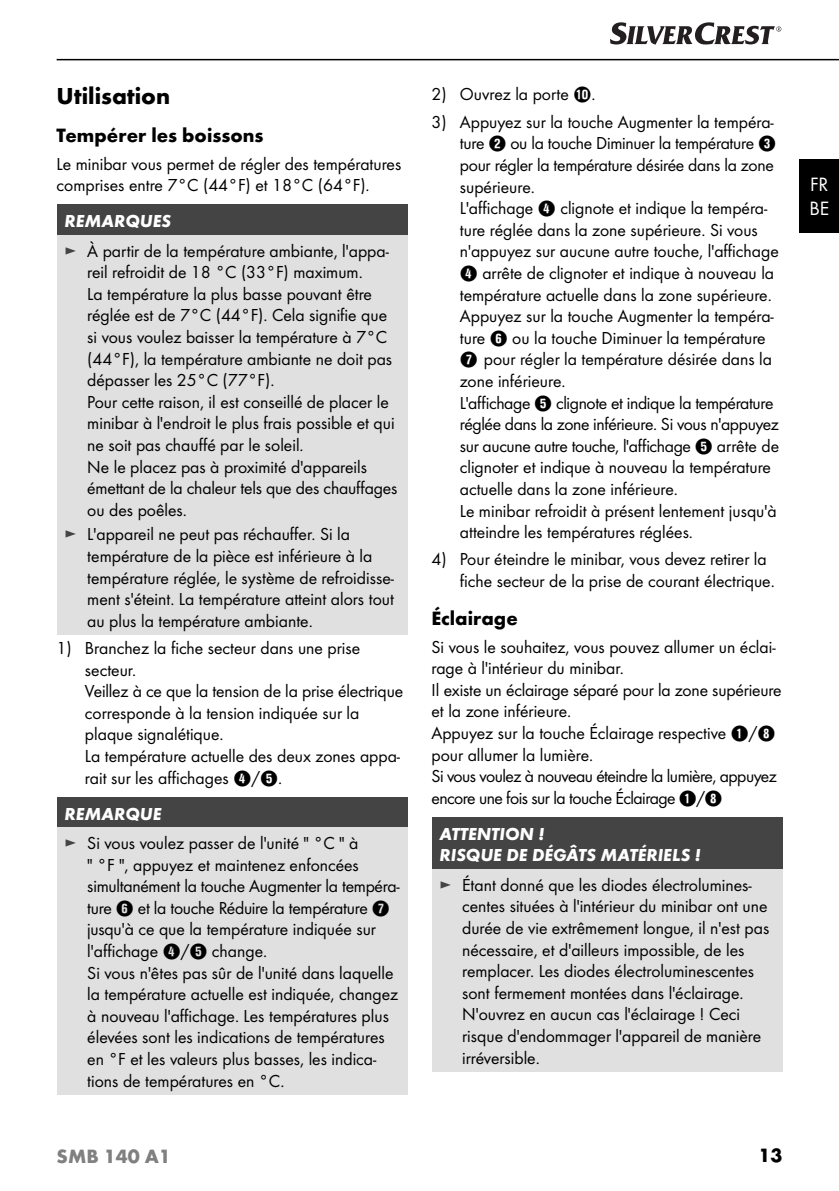
<style>
.page{position:relative;width:839px;height:1191px;background:#fff}
.page>*{position:absolute;margin:0;border:0;box-sizing:border-box;transform-origin:0 0}
.t1{font:700 24px "Futura";color:#000}
.t2{font:700 20px "Futura";color:#000}
.t3{font:700 20px "Futura";color:#808080}
.t4{font:20px/24px "Futura Boo";color:#fff}
.t5{font:18px/21.6px "Futura Boo";color:#000}
.t6{font:italic 700 18px/21.6px "Futura";color:#fff}
.s1{color:#444}
.s2{font-family:"Hako PI Nummern"}
</style>
<div class="page">
<hr style="left:57px;top:59px;width:782px;height:1px;background:#000">
<div style="left:799px;top:159px;width:40px;height:74px;background:#000"></div>
<svg style="left:610px;top:22px;width:171px;height:23px"></svg>
<div style="left:57px;top:205px;width:351px;height:30px;background:#444"></div>
<div style="left:57px;top:235px;width:351px;height:400px;background:#e0e0e0"></div>
<div style="left:57px;top:797px;width:351px;height:30px;background:#444"></div>
<div style="left:57px;top:827px;width:351px;height:267px;background:#e0e0e0"></div>
<div style="left:431px;top:817px;width:351px;height:52px;background:#444"></div>
<div style="left:431px;top:869px;width:351px;height:202px;background:#e0e0e0"></div>
<h1 class="t1" style="left:57px;top:87px;width:115px">Utilisation</h1>
<p class="t2" style="left:57px;top:128px;width:208px">Tempérer les boissons</p>
<p class="t5" style="left:57px;top:154px;width:346px">Le minibar vous permet de régler des températures comprises entre 7°C (44°F) et 18°C (64°F).</p>
<p class="t6" style="left:65px;top:212px;width:108px">REMARQUES</p>
<p class="t5" style="left:87px;top:241px;width:312px;text-indent:-23px"><span class="s1">►</span> À partir de la température ambiante, l'appa&shy;reil refroidit de 18 °C (33°F) maximum.<br>La température la plus basse pouvant être réglée est de 7°C (44°F). Cela signifie que si vous voulez baisser la température à 7°C (44°F), la température ambiante ne doit pas dépasser les 25°C (77°F).<br>Pour cette raison, il est conseillé de placer le minibar à l'endroit le plus frais possible et qui ne soit pas chauffé par le soleil.<br>Ne le placez pas à proximité d'appareils émettant de la chaleur tels que des chauffages ou des poêles.</p>
<p class="t5" style="left:87px;top:524px;width:308px;text-indent:-23px"><span class="s1">►</span> L'appareil ne peut pas réchauffer. Si la température de la pièce est inférieure à la température réglée, le système de refroidisse&shy;ment s'éteint. La température atteint alors tout au plus la température ambiante.</p>
<p class="t5" style="left:85px;top:638px;width:320px;text-indent:-28px">1) Branchez la fiche secteur dans une prise secteur.<br>Veillez à ce que la tension de la prise électrique corresponde à la tension indiquée sur la plaque signalétique.<br>La température actuelle des deux zones appa&shy;rait sur les affichages <span class="s2">4</span>/<span class="s2">5</span>.</p>
<p class="t6" style="left:65px;top:804px;width:98px">REMARQUE</p>
<p class="t5" style="left:87px;top:833px;width:314px;text-indent:-23px"><span class="s1">►</span> Si vous voulez passer de l'unité " °C " à<br>" °F ", appuyez et maintenez enfoncées simultanément la touche Augmenter la tempéra&shy;ture <span class="s2">6</span> et la touche Réduire la température <span class="s2">7 </span>jusqu'à ce que la température indiquée sur l'affichage <span class="s2">4</span>/<span class="s2">5</span> change.<br>Si vous n'êtes pas sûr de l'unité dans laquelle la température actuelle est indiquée, changez à nouveau l'affichage. Les températures plus élevées sont les indications de températures en °F et les valeurs plus basses, les indica&shy;tions de températures en °C.</p>
<p class="t5" style="left:431px;top:85px;width:166px">2) Ouvrez la porte <span class="s2">0</span>.</p>
<p class="t5" style="left:460px;top:112px;width:321px;text-indent:-28px">3) Appuyez sur la touche Augmenter la tempéra&shy;ture <span class="s2">2</span> ou la touche Diminuer la température <span class="s2">3 </span>pour régler la température désirée dans la zone supérieure.<br>L'affichage <span class="s2">4</span> clignote et indique la tempéra&shy;ture réglée dans la zone supérieure. Si vous n'appuyez sur aucune autre touche, l'affichage <span class="s2">4</span> arrête de clignoter et indique à nouveau la température actuelle dans la zone supérieure.<br>Appuyez sur la touche Augmenter la tempéra&shy;ture <span class="s2">6</span> ou la touche Diminuer la température <span class="s2">7</span> pour régler la température désirée dans la zone inférieure.<br>L'affichage <span class="s2">5</span> clignote et indique la température réglée dans la zone inférieure. Si vous n'appuyez sur aucune autre touche, l'affichage <span class="s2">5</span> arrête de clignoter et indique à nouveau la température actuelle dans la zone inférieure.<br>Le minibar refroidit à présent lentement jusqu'à atteindre les températures réglées.</p>
<p class="t5" style="left:460px;top:550px;width:316px;text-indent:-28px">4) Pour éteindre le minibar, vous devez retirer la fiche secteur de la prise de courant électrique.</p>
<p class="t2" style="left:431px;top:611px;width:88px">Éclairage</p>
<p class="t5" style="left:431px;top:637px;width:352px">Si vous le souhaitez, vous pouvez allumer un éclai&shy;rage à l'intérieur du minibar.<br>Il existe un éclairage séparé pour la zone supérieure et la zone inférieure.<br>Appuyez sur la touche Éclairage respective <span class="s2">1</span>/<span class="s2">8 </span>pour allumer la lumière.<br>Si vous voulez à nouveau éteindre la lumière, appuyez encore une fois sur la touche Éclairage <span class="s2">1</span>/<span class="s2">8</span></p>
<p class="t6" style="left:439px;top:824px;width:263px">ATTENTION !<br>RISQUE DE DÉGÂTS MATÉRIELS !</p>
<p class="t5" style="left:462px;top:875px;width:309px;text-indent:-23px"><span class="s1">►</span> Étant donné que les diodes électrolumines&shy;centes situées à l'intérieur du minibar ont une durée de vie extrêmement longue, il n'est pas nécessaire, et d'ailleurs impossible, de les remplacer. Les diodes électroluminescentes sont fermement montées dans l'éclairage.<br>N'ouvrez en aucun cas l'éclairage ! Ceci risque d'endommager l'appareil de manière irréversible.</p>
<p class="t3" style="left:57px;top:1148px;width:116px">SMB 140 A1</p>
<p class="t2" style="left:759px;top:1148px;width:25px">13</p>
<p class="t4" style="left:809px;top:174px;width:21px">FR<br>BE</p>
</div>
